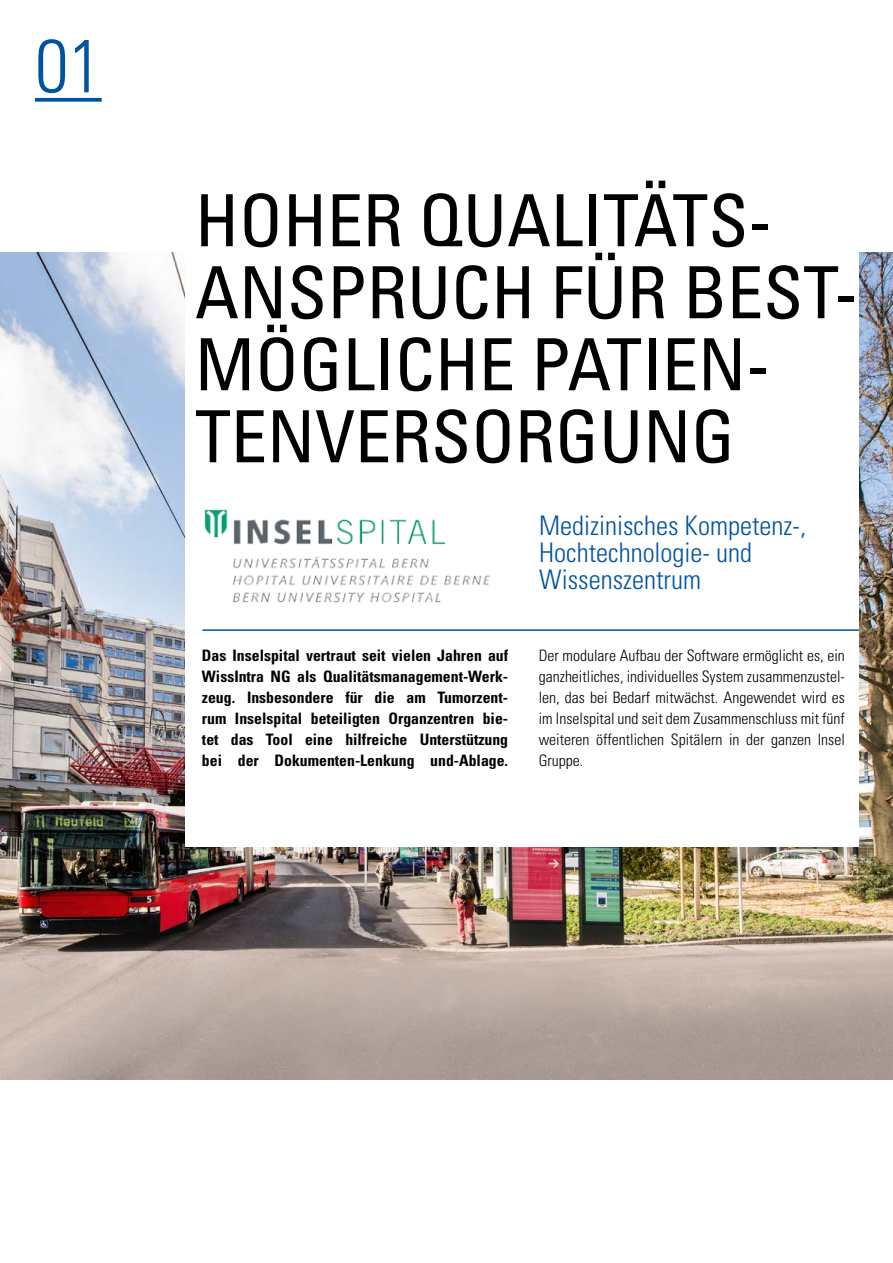
<style>
.page{position:relative;width:893px;height:1263px;background:#fff}
.page>*{position:absolute;margin:0;border:0;box-sizing:border-box;transform-origin:0 0}
.t1{font:300 condensed 75px "Univers LT Std";color:#0053a1}
.t2{font:condensed 72px/72px "Univers LT Std";color:#000}
.t3{font:300 condensed 27px/27px "Univers LT Std";color:#0053a1}
.t4{font:300 condensed 15.75px/21px "Univers LT Std";color:#000;text-align:justify}
.t5{font:700 condensed 15.75px/21px "Univers LT Std";color:#000;text-align:justify}
</style>
<div class="page">
<img style="left:0;top:252px;width:893px;height:827px">
<div style="left:185px;top:170px;width:674px;height:676px;background:#fff"></div>
<hr style="left:202px;top:629px;width:657px;height:2px;background:#0053a1">
<img style="left:204px;top:509px;width:286px;height:94px">
<svg style="left:35px;top:98px;width:67px;height:4px"></svg>
<h1 class="t1" style="left:35px;top:21px;width:68px">01</h1>
<h2 class="t2" style="left:195px;top:184px;width:664px">HOHER QUALITÄTS-<br>ANSPRUCH FÜR BEST-<br>MÖGLICHE PATIEN-<br>TENVERSORGUNG</h2>
<p class="t5" style="left:202px;top:644px;width:308px">Das Inselspital vertraut seit vielen Jahren auf WissIntra NG als Qualitätsmanagement-Werk&shy;zeug. Insbesondere für die am Tumorzent&shy;rum Inselspital beteiligten Organzentren bie&shy;tet das Tool eine hilfreiche Unterstützung bei der Dokumenten-Lenkung und-Ablage.</p>
<h3 class="t3" style="left:539px;top:512px;width:268px">Medizinisches Kompetenz-,<br>Hochtechnologie- und<br>Wissenszentrum</h3>
<p class="t4" style="left:539px;top:645px;width:308px">Der modulare Aufbau der Software ermöglicht es, ein ganzheitliches, individuelles System zusammenzustel&shy;len, das bei Bedarf mitwächst. Angewendet wird es im Inselspital und seit dem Zusammenschluss mit fünf weiteren öffentlichen Spitälern in der ganzen Insel Gruppe.</p>
</div>
